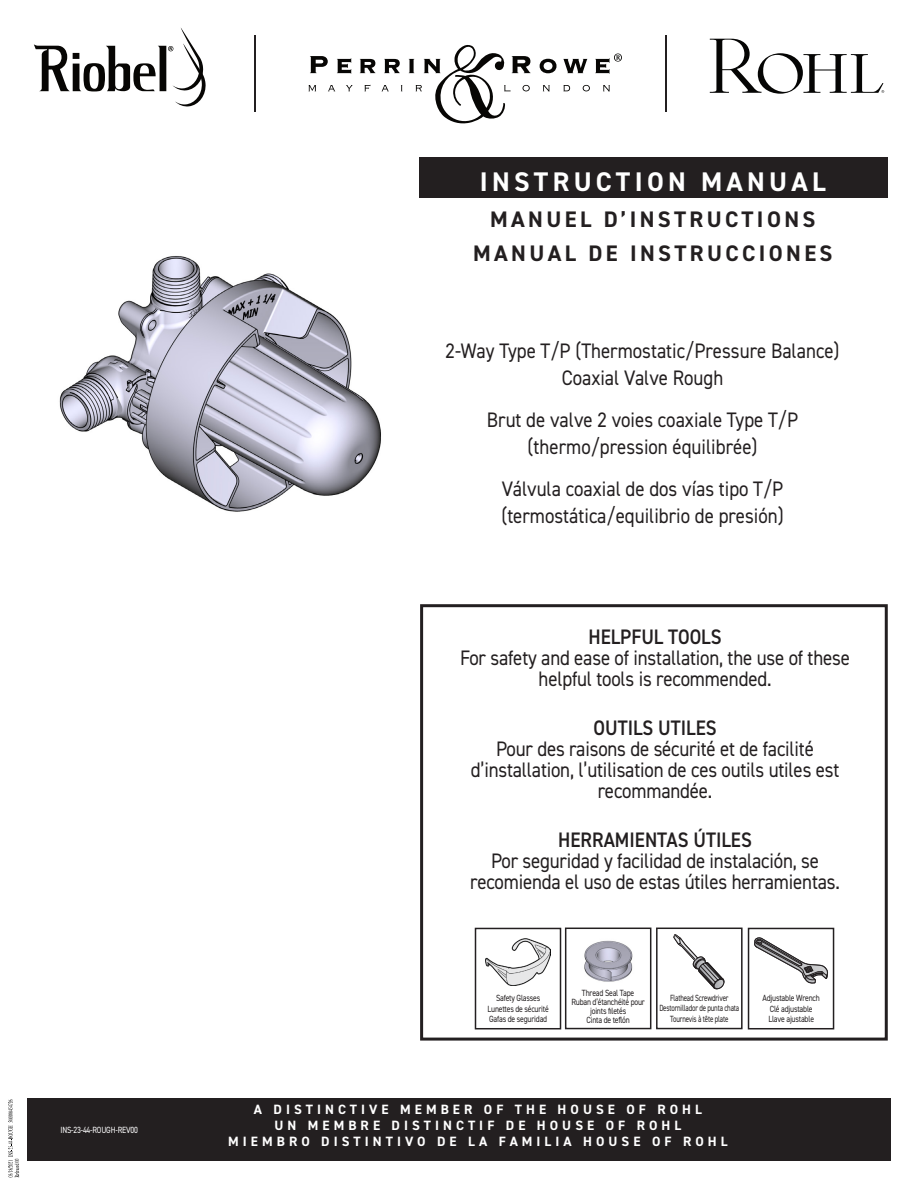
<style>
.page{position:relative;width:918px;height:1188px;background:#fff}
.page>*{position:absolute;margin:0;border:0;box-sizing:border-box;transform-origin:0 0}
.t1{font:700 27px "DIN2014";letter-spacing:.16em;color:#fff}
.t2{font:700 22.5px "DIN2014";letter-spacing:.15em;color:#231f20}
.Description_Content{font:21px/21px "DIN2014";letter-spacing:-.01em;color:#231f20;text-align:center;scale:.9 1}
.Bolded{font:600 21px "DIN2014";color:#231f20;scale:.9 1}
.t3{font:700 13.5px "DIN2014";letter-spacing:.3em;color:#fff}
.Caption_Text{font:9px/9px "DIN2014";letter-spacing:-.025em;color:#231f20;text-align:center;scale:.85 1}
.Caption_Text-2{font:9px "DIN2014";letter-spacing:-.025em;color:#231f20;scale:.76 1}
.Caption_Text-3{font:9px "DIN2014";letter-spacing:-.025em;color:#fff;scale:.85 1}
</style>
<div class="page">
<div style="left:419px;top:158px;width:469px;height:40px;background:#231f20"></div>
<div style="left:420px;top:604px;width:468px;height:437px;border:3px solid #231f20"></div>
<div style="left:27px;top:1098px;width:864px;height:63px;background:#231f20"></div>
<img style="left:584px;top:940px;width:49px;height:42px">
<div style="left:565px;top:928px;width:86px;height:101px;border:2px solid #231f20"></div>
<svg style="left:673px;top:934px;width:52px;height:56px"></svg>
<div style="left:656px;top:928px;width:87px;height:101px;border:2px solid #231f20"></div>
<svg style="left:310px;top:56px;width:18px;height:17px"></svg>
<svg style="left:337px;top:58px;width:14px;height:16px"></svg>
<svg style="left:360px;top:59px;width:16px;height:14px"></svg>
<svg style="left:384px;top:59px;width:16px;height:14px"></svg>
<svg style="left:540px;top:59px;width:17px;height:14px"></svg>
<svg style="left:563px;top:59px;width:24px;height:14px"></svg>
<svg style="left:543px;top:85px;width:7px;height:6px"></svg>
<svg style="left:563px;top:85px;width:7px;height:6px"></svg>
<svg style="left:583px;top:85px;width:7px;height:6px"></svg>
<svg style="left:603px;top:85px;width:7px;height:6px"></svg>
<svg style="left:308px;top:85px;width:8px;height:6px"></svg>
<svg style="left:328px;top:85px;width:7px;height:6px"></svg>
<svg style="left:346px;top:85px;width:7px;height:6px"></svg>
<svg style="left:364px;top:85px;width:6px;height:6px"></svg>
<svg style="left:382px;top:85px;width:7px;height:6px"></svg>
<svg style="left:409px;top:45px;width:122px;height:79px"></svg>
<svg style="left:595px;top:54px;width:27px;height:20px"></svg>
<svg style="left:34px;top:28px;width:172px;height:79px"></svg>
<hr style="left:254px;top:35px;width:2px;height:76px;background:#231f20">
<hr style="left:665px;top:35px;width:1px;height:76px;background:#231f20">
<svg style="left:710px;top:39px;width:174px;height:55px"></svg>
<img style="left:486px;top:939px;width:65px;height:46px">
<div style="left:475px;top:928px;width:86px;height:101px;border:2px solid #231f20"></div>
<svg style="left:754px;top:937px;width:74px;height:47px"></svg>
<div style="left:748px;top:928px;width:86px;height:101px;border:2px solid #231f20"></div>
<img style="left:59px;top:256px;width:322px;height:256px">
<svg style="left:8px;top:1100px;width:11px;height:77px"></svg>
<p class="Caption_Text-3" style="left:60px;top:1124px;width:93px">INS-23-44-ROUGH-REV00</p>
<p class="t1" style="left:480px;top:163px;width:348px">INSTRUCTION MANUAL</p>
<p class="t2" style="left:490px;top:204px;width:327px">MANUEL D’INSTRUCTIONS</p>
<p class="t2" style="left:473px;top:238px;width:361px">MANUAL DE INSTRUCCIONES</p>
<p class="Description_Content" style="left:446px;top:340px;width:439px">2-Way Type T/P (Thermostatic/Pressure Balance)</p>
<p class="Description_Content" style="left:562px;top:367px;width:181px">Coaxial Valve Rough</p>
<p class="Description_Content" style="left:487px;top:409px;width:347px">Brut de valve 2 voies coaxiale Type T/P</p>
<p class="Description_Content" style="left:528px;top:436px;width:257px">(thermo/pression équilibrée)</p>
<p class="Description_Content" style="left:502px;top:478px;width:314px">Válvula coaxial de dos vías tipo T/P</p>
<p class="Description_Content" style="left:501px;top:505px;width:315px">(termostática/equilibrio de presión)</p>
<p class="Bolded" style="left:588px;top:623px;width:149px">HELPFUL TOOLS</p>
<p class="Description_Content" style="left:460px;top:647px;width:435px">For safety and ease of installation, the use of these helpful tools is recommended.</p>
<p class="Bolded" style="left:594px;top:714px;width:138px">OUTILS UTILES</p>
<p class="Description_Content" style="left:471px;top:738px;width:411px">Pour des raisons de sécurité et de facilité d’installation, l’utilisation de ces outils utiles est recommandée.</p>
<p class="Bolded" style="left:558px;top:826px;width:217px">HERRAMIENTAS ÚTILES</p>
<p class="Description_Content" style="left:470px;top:850px;width:413px">Por seguridad y facilidad de instalación, se recomienda el uso de estas útiles herramientas.</p>
<p class="Caption_Text" style="left:496px;top:993px;width:54px">Safety Glasses</p>
<p class="Caption_Text" style="left:488px;top:1004px;width:74px">Lunettes de sécurité</p>
<p class="Caption_Text" style="left:489px;top:1014px;width:70px">Gafas de seguridad</p>
<p class="Caption_Text" style="left:582px;top:988px;width:63px">Thread Seal Tape</p>
<p class="Caption_Text" style="left:571px;top:997px;width:88px">Ruban d’étanchéité pour joints filetés</p>
<p class="Caption_Text" style="left:587px;top:1015px;width:53px">Cinta de teflón</p>
<p class="Caption_Text-2" style="left:670px;top:992px;width:79px">Flathead Screwdriver</p>
<p class="Caption_Text-2" style="left:659px;top:1003px;width:107px">Destornillador de punta chata</p>
<p class="Caption_Text-2" style="left:670px;top:1013px;width:78px">Tournevis à tête plate</p>
<p class="Caption_Text" style="left:763px;top:993px;width:69px">Adjustable Wrench</p>
<p class="Caption_Text" style="left:770px;top:1004px;width:52px">Clé adjustable</p>
<p class="Caption_Text" style="left:768px;top:1014px;width:55px">Llave ajustable</p>
<p class="t3" style="left:254px;top:1100px;width:450px">A DISTINCTIVE MEMBER OF THE HOUSE OF ROHL</p>
<p class="t3" style="left:275px;top:1116px;width:408px">UN MEMBRE DISTINCTIF DE HOUSE OF ROHL</p>
<p class="t3" style="left:228px;top:1133px;width:501px">MIEMBRO DISTINTIVO DE LA FAMILIA HOUSE OF ROHL</p>
</div>
